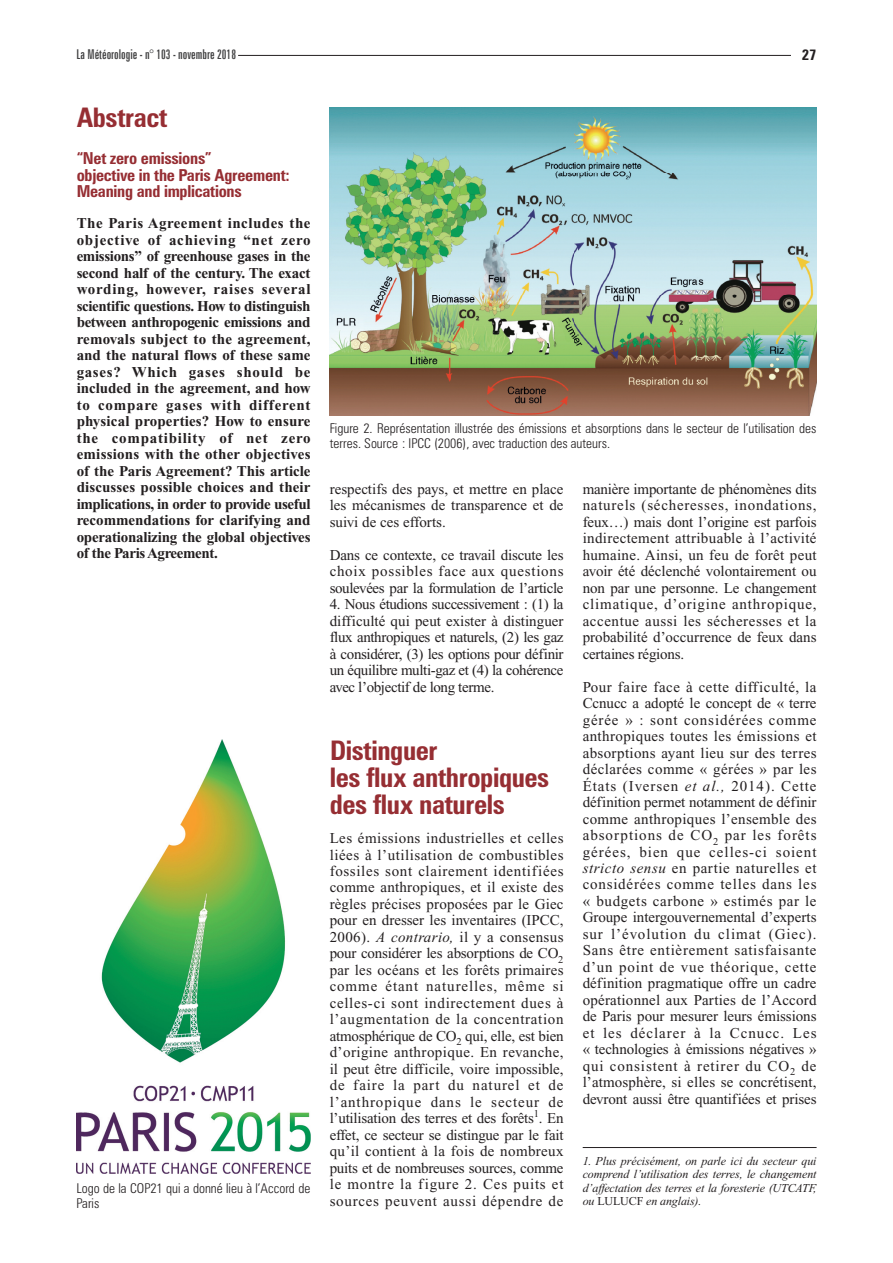
<style>
.page{position:relative;width:893px;height:1263px;background:#fff}
.page>*{position:absolute;margin:0;border:0;box-sizing:border-box;transform-origin:0 0}
.t1{font:700 condensed 27px/27px "Zurich BT";letter-spacing:-.015em;color:#962e33}
.t2{font:700 condensed 16.5px/16.5px "Zurich BT";letter-spacing:-.015em;color:#962e33}
.t3{font:15px/16.5px "Times New Roman";color:#231f20;text-align:justify}
.t4{font:700 15px/16.5px "Times New Roman";letter-spacing:-.015em;color:#231f20;text-align:justify}
.t5{font:700 condensed 15px "Zurich BT";color:#231f20}
.t6{font:300 condensed 13.5px/15px "Zurich BT";color:#231f20}
.t7{font:extra-condensed 13.5px "Zurich BT";color:#3e3e3f}
.t8{font:italic 12px/13.5px "Times New Roman";letter-spacing:-.01em;color:#231f20;text-align:justify}
.s1{font-style:italic}
.s2{font-style:normal}
</style>
<div class="page">
<hr style="left:238px;top:55px;width:553px;height:1px;background:#231f20">
<img style="left:330px;top:107px;width:487px;height:309px">
<hr style="left:583px;top:1147px;width:234px;height:1px;background:#231f20">
<img style="left:77px;top:740px;width:234px;height:434px">
<p class="t7" style="left:77px;top:49px;width:161px">La Météorologie - n° 103 - novembre 2018</p>
<p class="t5" style="left:802px;top:49px;width:16px">27</p>
<h1 class="t1" style="left:77px;top:106px;width:92px">Abstract</h1>
<p class="t2" style="left:77px;top:151px;width:215px">“Net zero emissions”<br>objective in the Paris Agreement:<br>Meaning and implications</p>
<p class="t4" style="left:77px;top:217px;width:235px">The Paris Agreement includes the objective of achieving “net zero emissions” of greenhouse gases in the second half of the century. The exact wording, however, raises several scientific questions. How to distinguish between anthropogenic emissions and removals subject to the agreement, and the natural flows of these same gases? Which gases should be included in the agreement, and how to compare gases with different physical properties? How to ensure the compatibility of net zero emissions with the other objectives of the Paris Agreement? This article discusses possible choices and their implications, in order to provide useful recommendations for clarifying and operationalizing the global objectives of the ParisAgreement.</p>
<p class="t6" style="left:77px;top:1181px;width:235px">Logo de la COP21 qui a donné lieu à l’Accord de<br>Paris</p>
<p class="t6" style="left:330px;top:422px;width:488px">Figure 2. Représentation illustrée des émissions et absorptions dans le secteur de l’utilisation des terres. Source : IPCC (2006), avec traduction des auteurs.</p>
<p class="t3" style="left:330px;top:482px;width:235px">respectifs des pays, et mettre en place les mécanismes de transparence et de suivi de ces efforts.</p>
<p class="t3" style="left:330px;top:548px;width:235px">Dans ce contexte, ce travail discute les choix possibles face aux questions soulevées par la formulation de l’article</p>
<p class="t3" style="left:330px;top:597px;width:235px">4. Nous étudions successivement : (1) la difficulté qui peut exister à distinguer flux anthropiques et naturels, (2) les gaz à considérer, (3) les options pour définir un équilibre multi-gaz et (4) la cohérence avec l’objectif de long terme.</p>
<p class="t3" style="left:583px;top:482px;width:235px">manière importante de phénomènes dits naturels (sécheresses, inondations, feux…) mais dont l’origine est parfois indirectement attribuable à l’activité humaine. Ainsi, un feu de forêt peut avoir été déclenché volontairement ou non par une personne. Le changement climatique, d’origine anthropique, accentue aussi les sécheresses et la probabilité d’occurrence de feux dans certaines régions.</p>
<p class="t3" style="left:583px;top:680px;width:235px">Pour faire face à cette difficulté, la Ccnucc a adopté le concept de « terre gérée » : sont considérées comme anthropiques toutes les émissions et absorptions ayant lieu sur des terres déclarées comme « gérées » par les États (Iversen <span class="s1">et al.,</span> 2014). Cette définition permet notamment de définir comme anthropiques l’ensemble des absorptions de CO<sub>2</sub> par les forêts gérées, bien que celles-ci soient <span class="s1">stricto sensu</span> en partie naturelles et considérées comme telles dans les « budgets carbone » estimés par le Groupe intergouvernemental d’experts sur l’évolution du climat (Giec).<br>Sans être entièrement satisfaisante d’un point de vue théorique, cette définition pragmatique offre un cadre opérationnel aux Parties de l’Accord de Paris pour mesurer leurs émissions et les déclarer à la Ccnucc. Les « technologies à émissions négatives » qui consistent à retirer du CO<sub>2</sub> de l’atmosphère, si elles se concrétisent, devront aussi être quantifiées et prises</p>
<h1 class="t1" style="left:330px;top:739px;width:221px">Distinguer<br>les flux anthropiques des flux naturels</h1>
<p class="t3" style="left:330px;top:831px;width:235px">Les émissions industrielles et celles liées à l’utilisation de combustibles fossiles sont clairement identifiées comme anthropiques, et il existe des règles précises proposées par le Giec pour en dresser les inventaires (IPCC, 2006). <span class="s1">A contrario,</span> il y a consensus pour considérer les absorptions de CO<sub>2 </sub>par les océans et les forêts primaires comme étant naturelles, même si celles-ci sont indirectement dues à l’augmentation de la concentration atmosphérique de CO<sub>2</sub> qui, elle, est bien d’origine anthropique. En revanche, il peut être difficile, voire impossible, de faire la part du naturel et de l’anthropique dans le secteur de l’utilisation des terres et des forêts<sup>1</sup>. En effet, ce secteur se distingue par le fait qu’il contient à la fois de nombreux puits et de nombreuses sources, comme le montre la figure 2. Ces puits et sources peuvent aussi dépendre de</p>
<p class="t8" style="left:583px;top:1155px;width:235px">1. Plus précisément, on parle ici du secteur qui comprend l’utilisation des terres, le changement d’affectation des terres et la foresterie (UTCATF, ou <span class="s2">LULUCF</span> en anglais).</p>
</div>
